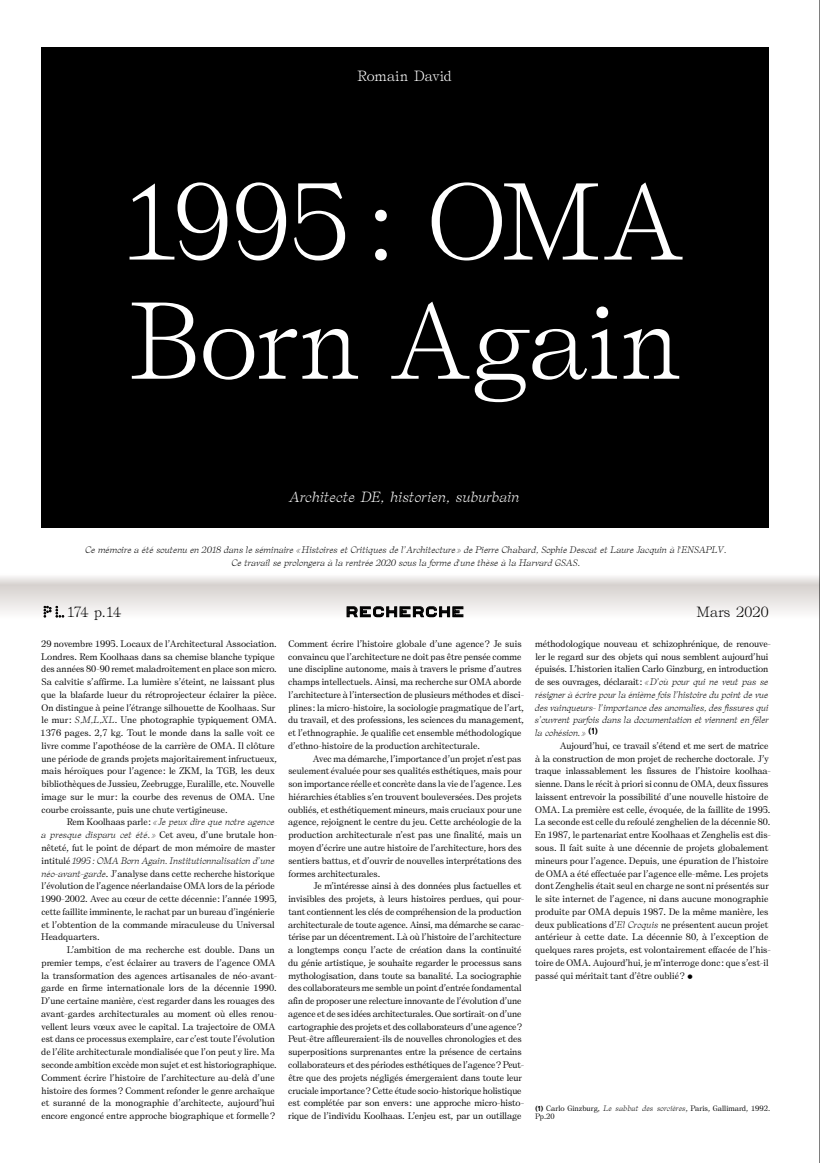
<style>
.page{position:relative;width:820px;height:1163px;background:#fff}
.page>*{position:absolute;margin:0;border:0;box-sizing:border-box;transform-origin:0 0}
.t1{font:99px/119.1px "Self Modern";letter-spacing:.01em;color:#fff}
.t2{font:14px "Alfphabet IV";letter-spacing:.1em;color:#000}
.t3{font:italic 13.4px "Self Modern";letter-spacing:.005em;color:#fff}
.t4{font:13.4px "Self Modern";letter-spacing:.02em;color:#000}
.t5{font:13.4px "Self Modern";letter-spacing:.015em;color:#fff}
.t6{font:8.5px/12.8px "Self Modern Text";color:#000}
.t7{font:italic 8.5px/12.8px "Self Modern";color:#000;text-align:justify}
.t8{font:7px/8.5px "Self Modern Text";color:#000}
.s1{font-family:"Perfin";font-size:16.5px}
.s2{font-family:"Self Modern";font-style:italic}
.s3{font-family:"Self Modern Text";font-style:normal}
.s4{font-family:"Alfphabet IV"}
</style>
<div class="page">
<svg style="left:0;top:576px;width:819px;height:42px"></svg>
<hr style="left:819px;top:0;width:1px;height:1162px;background:#000">
<svg style="left:44px;top:606px;width:20px;height:11px"></svg>
<svg style="left:346px;top:606px;width:117px;height:11px"></svg>
<div style="left:41px;top:102px;width:727px;height:366px;background:#000"></div>
<div style="left:41px;top:47px;width:727px;height:59px;background:#000"></div>
<div style="left:41px;top:463px;width:727px;height:64px;background:#000"></div>
<h3 class="t5" style="left:357px;top:67px;width:96px">Romain David</h3>
<h1 class="t1" style="left:127px;top:159px;width:556px">1995 : OMA<br>Born Again</h1>
<h3 class="t3" style="left:289px;top:487px;width:231px">Architecte DE, historien, suburbain</h3>
<p class="t7" style="left:85px;top:543px;width:642px;text-align:center">Ce mémoire a été soutenu en 2018 dans le séminaire «Histoires et Critiques de l’Architecture » de Pierre Chabard, Sophie Descat et Laure Jacquin à l'ENSAPLV.<br>Ce travail se prolongera à la rentrée 2020 sous la forme d'une thèse à la Harvard GSAS.</p>
<h3 class="t4" style="left:41px;top:602px;width:81px"><span class="s1">PL</span>174 p.14</h3>
<h2 class="t2" style="left:346px;top:606px;width:119px">RECHERCHE</h2>
<h3 class="t4" style="left:696px;top:602px;width:74px">Mars 2020</h3>
<p class="t6" style="left:41px;top:636px;width:238px">29 novembre 1995. Locaux de l’Architectural Association.<br>Londres. Rem Koolhaas dans sa chemise blanche typique des années 80-90 remet maladroitement en place son micro.<br>Sa calvitie s’affirme. La lumière s’éteint, ne laissant plus que la blafarde lueur du rétroprojecteur éclairer la pièce.<br>On distingue à peine l’étrange silhouette de Koolhaas. Sur le mur: <span class="s2">S,M,L,XL</span>. Une photographie typiquement OMA.<br>1376 pages. 2,7 kg. Tout le monde dans la salle voit ce livre comme l’apothéose de la carrière de OMA. Il clôture une période de grands projets majoritairement infructueux, mais héroïques pour l’agence: le ZKM, la TGB, les deux bibliothèques de Jussieu, Zeebrugge, Euralille, etc. Nouvelle image sur le mur: la courbe des revenus de OMA. Une courbe croissante, puis une chute vertigineuse.</p>
<p class="t7" style="left:67px;top:815px;width:209px"><span class="s3">Rem Koolhaas parle:</span> « Je peux dire que notre agence</p>
<p class="t6" style="left:41px;top:828px;width:237px"><span class="s2">a presque disparu cet été. »</span> Cet aveu, d’une brutale hon&shy;nêteté, fut le point de départ de mon mémoire de master</p>
<p class="t7" style="left:42px;top:853px;width:234px"><span class="s3">intitulé</span> 1995: OMA Born Again. Institutionnalisation d’une</p>
<p class="t6" style="left:41px;top:866px;width:238px"><span class="s2">néo-avant-garde</span>. J’analyse dans cette recherche historique l’évolution de l’agence néerlandaise OMA lors de la période 1990-2002. Avec au cœur de cette décennie: l’année 1995, cette faillite imminente, le rachat par un bureau d’ingénierie et l’obtention de la commande miraculeuse du Universal Headquarters.</p>
<p class="t6" style="left:41px;top:942px;width:237px;text-indent:26px">L’ambition de ma recherche est double. Dans un premier temps, c’est éclairer au travers de l’agence OMA la transformation des agences artisanales de néo-avant&shy;garde en firme internationale lors de la décennie 1990.<br>D’une certaine manière, c'est regarder dans les rouages des avant-gardes architecturales au moment où elles renou&shy;vellent leurs vœux avec le capital. La trajectoire de OMA est dans ce processus exemplaire, car c’est toute l’évolution de l’élite architecturale mondialisée que l’on peut y lire. Ma seconde ambition excède mon sujet et est historiographique.<br>Comment écrire l’histoire de l’architecture au-delà d’une histoire des formes? Comment refonder le genre archaïque et suranné de la monographie d’architecte, aujourd’hui encore engoncé entre approche biographique et formelle?</p>
<p class="t6" style="left:288px;top:636px;width:237px">Comment écrire l’histoire globale d’une agence? Je suis convaincu que l’architecture ne doit pas être pensée comme une discipline autonome, mais à travers le prisme d’autres champs intellectuels. Ainsi, ma recherche sur OMA aborde l’architecture à l’intersection de plusieurs méthodes et disci&shy;plines: la micro-histoire, la sociologie pragmatique de l’art, du travail, et des professions, les sciences du management, et l’ethnographie. Je qualifie cet ensemble méthodologique d’ethno-histoire de la production architecturale.</p>
<p class="t6" style="left:288px;top:751px;width:235px;text-align:justify;text-indent:25px">Avec ma démarche, l’importance d’un projet n’est pas seulement évaluée pour ses qualités esthétiques, mais pour son importance réelle et concrète dans la vie de l’agence. Les hiérarchies établies s’en trouvent bouleversées. Des projets oubliés, et esthétiquement mineurs, mais cruciaux pour une agence, rejoignent le centre du jeu. Cette archéologie de la production architecturale n’est pas une finalité, mais un moyen d’écrire une autre histoire de l’architecture, hors des sentiers battus, et d’ouvrir de nouvelles interprétations des formes architecturales.</p>
<p class="t6" style="left:288px;top:879px;width:237px;text-indent:25px">Je m’intéresse ainsi à des données plus factuelles et invisibles des projets, à leurs histoires perdues, qui pour&shy;tant contiennent les clés de compréhension de la production architecturale de toute agence. Ainsi, ma démarche se carac&shy;térise par un décentrement. Là où l’histoire de l’architecture a longtemps conçu l’acte de création dans la continuité du génie artistique, je souhaite regarder le processus sans mythologisation, dans toute sa banalité. La sociographie des collaborateurs me semble un point d’entrée fondamental afin de proposer une relecture innovante de l’évolution d’une agence et de ses idées architecturales. Que sortirait-on d’une cartographie des projets et des collaborateurs d’une agence?<br>Peut-être affleureraient-ils de nouvelles chronologies et des superpositions surprenantes entre la présence de certains collaborateurs et des périodes esthétiques de l’agence? Peut&shy;être que des projets négligés émergeraient dans toute leur cruciale importance? Cette étude socio-historique holistique est complétée par son envers: une approche micro-histo&shy;rique de l’individu Koolhaas. L’enjeu est, par un outillage</p>
<p class="t6" style="left:534px;top:636px;width:237px">méthodologique nouveau et schizophrénique, de renouve&shy;ler le regard sur des objets qui nous semblent aujourd’hui épuisés. L’historien italien Carlo Ginzburg, en introduction de ses ouvrages, déclarait: <span class="s2">«D’où pour qui ne veut pas se</span></p>
<p class="t7" style="left:534px;top:687px;width:236px">résigner à écrire pour la énième fois l’histoire du point de vue des vainqueurs- l’importance des anomalies, des fissures qui s’ouvrent parfois dans la documentation et viennent en fêler la cohésion.» <sup>(1)</sup></p>
<p class="t6" style="left:534px;top:738px;width:237px;text-indent:25px">Aujourd’hui, ce travail s’étend et me sert de matrice à la construction de mon projet de recherche doctorale. J’y traque inlassablement les fissures de l’histoire koolhaa&shy;sienne. Dans le récit à priori si connu de OMA, deux fissures laissent entrevoir la possibilité d’une nouvelle histoire de OMA. La première est celle, évoquée, de la faillite de 1995.<br>La seconde est celle du refoulé zenghelien de la décennie 80.<br>En 1987, le partenariat entre Koolhaas et Zenghelis est dis&shy;sous. Il fait suite à une décennie de projets globalement mineurs pour l’agence. Depuis, une épuration de l’histoire de OMA a été effectuée par l’agence elle-même. Les projets dont Zenghelis était seul en charge ne sont ni présentés sur le site internet de l’agence, ni dans aucune monographie produite par OMA depuis 1987. De la même manière, les deux publications d’<span class="s2">El Croquis</span> ne présentent aucun projet antérieur à cette date. La décennie 80, à l’exception de quelques rares projets, est volontairement effacée de l’his&shy;toire de OMA. Aujourd’hui, je m’interroge donc: que s’est-il passé qui méritait tant d’être oublié? ●</p>
<p class="t8" style="left:534px;top:1102px;width:236px"><span class="s4">(1)</span> Carlo Ginzburg, <span class="s2">Le sabbat des sorcières</span>, Paris, Gallimard, 1992.<br>Pp.20</p>
</div>
